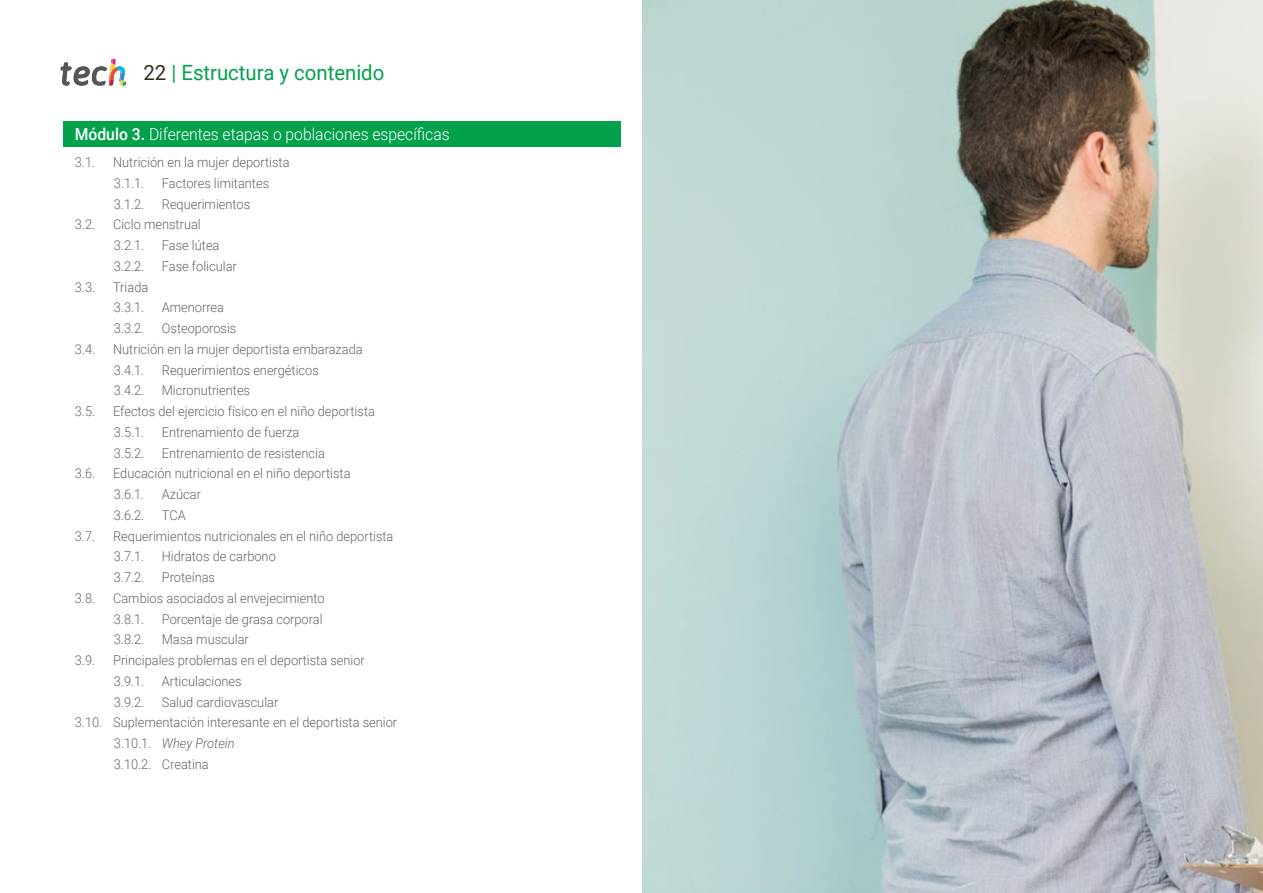
<style>
.page{position:relative;width:1263px;height:893px;background:#fff}
.page>*{position:absolute;margin:0;border:0;box-sizing:border-box;transform-origin:0 0}
.t1{font:21px "Roboto";color:#04a14d}
.t2{font:300 16.5px "Roboto";color:#fff;scale:.95 1}
.t3{font:300 13.5px/20.7px "Roboto";color:#61646a;scale:.95 1}
.t4{font:italic 300 13.5px "Roboto";color:#61646a;scale:.95 1}
.s1{color:#312e20}
.s2{font-weight:500}
.s3{font-style:normal}
</style>
<div class="page">
<div style="left:64px;top:121px;width:557px;height:25px;background:#04a14d"></div>
<img style="left:642px;top:0;width:621px;height:893px">
<svg style="left:61px;top:59px;width:65px;height:27px"></svg>
<h1 class="t1" style="left:144px;top:57px;width:242px"><span class="s1">22</span> | Estructura y contenido</h1>
<p class="t2" style="left:75px;top:123px;width:396px"><span class="s2">Módulo 3.</span> Diferentes etapas o poblaciones específicas</p>
<p class="t3" style="left:75px;top:151px;width:23px">3.1.</p>
<p class="t3" style="left:113px;top:151px;width:187px">Nutrición en la mujer deportista<br>3.1.1.</p>
<p class="t3" style="left:162px;top:172px;width:115px">Factores limitantes</p>
<p class="t3" style="left:114px;top:193px;width:34px">3.1.2.</p>
<p class="t3" style="left:162px;top:193px;width:95px">Requerimientos</p>
<p class="t3" style="left:75px;top:214px;width:23px">3.2.</p>
<p class="t3" style="left:113px;top:214px;width:94px">Ciclo menstrual<br>3.2.1.</p>
<p class="t3" style="left:162px;top:234px;width:62px">Fase lútea</p>
<p class="t3" style="left:114px;top:255px;width:34px">3.2.2.</p>
<p class="t3" style="left:162px;top:255px;width:80px">Fase folicular</p>
<p class="t3" style="left:75px;top:276px;width:23px">3.3.</p>
<p class="t3" style="left:113px;top:276px;width:39px">Triada<br>3.3.1.</p>
<p class="t3" style="left:162px;top:297px;width:67px">Amenorrea</p>
<p class="t3" style="left:114px;top:317px;width:34px">3.3.2.</p>
<p class="t3" style="left:162px;top:317px;width:80px">Osteoporosis</p>
<p class="t3" style="left:75px;top:338px;width:23px">3.4.</p>
<p class="t3" style="left:113px;top:338px;width:264px">Nutrición en la mujer deportista embarazada<br>3.4.1.</p>
<p class="t3" style="left:162px;top:359px;width:167px">Requerimientos energéticos</p>
<p class="t3" style="left:114px;top:380px;width:34px">3.4.2.</p>
<p class="t3" style="left:162px;top:380px;width:94px">Micronutrientes</p>
<p class="t3" style="left:75px;top:400px;width:23px">3.5.</p>
<p class="t3" style="left:113px;top:400px;width:277px">Efectos del ejercicio físico en el niño deportista<br>3.5.1.</p>
<p class="t3" style="left:162px;top:421px;width:146px">Entrenamiento de fuerza</p>
<p class="t3" style="left:114px;top:442px;width:34px">3.5.2.</p>
<p class="t3" style="left:162px;top:442px;width:173px">Entrenamiento de resistencia</p>
<p class="t3" style="left:75px;top:463px;width:23px">3.6.</p>
<p class="t3" style="left:113px;top:463px;width:251px">Educación nutricional en el niño deportista<br>3.6.1.</p>
<p class="t3" style="left:162px;top:483px;width:43px">Azúcar</p>
<p class="t3" style="left:114px;top:504px;width:34px">3.6.2.</p>
<p class="t3" style="left:162px;top:504px;width:27px">TCA</p>
<p class="t3" style="left:75px;top:525px;width:23px">3.7.</p>
<p class="t3" style="left:113px;top:525px;width:297px">Requerimientos nutricionales en el niño deportista<br>3.7.1.</p>
<p class="t3" style="left:162px;top:546px;width:121px">Hidratos de carbono</p>
<p class="t3" style="left:114px;top:566px;width:34px">3.7.2.</p>
<p class="t3" style="left:162px;top:566px;width:58px">Proteínas</p>
<p class="t3" style="left:75px;top:587px;width:23px">3.8.</p>
<p class="t3" style="left:113px;top:587px;width:224px">Cambios asociados al envejecimiento<br>3.8.1.</p>
<p class="t3" style="left:162px;top:608px;width:171px">Porcentaje de grasa corporal</p>
<p class="t3" style="left:114px;top:629px;width:34px">3.8.2.</p>
<p class="t3" style="left:162px;top:629px;width:93px">Masa muscular</p>
<p class="t3" style="left:75px;top:649px;width:23px">3.9.</p>
<p class="t3" style="left:113px;top:649px;width:267px">Principales problemas en el deportista senior<br>3.9.1.</p>
<p class="t3" style="left:162px;top:670px;width:86px">Articulaciones</p>
<p class="t3" style="left:114px;top:691px;width:34px">3.9.2.</p>
<p class="t3" style="left:162px;top:691px;width:124px">Salud cardiovascular</p>
<p class="t3" style="left:75px;top:712px;width:341px">3.10. Suplementación interesante en el deportista senior</p>
<p class="t4" style="left:114px;top:734px;width:129px"><span class="s3">3.10.1.</span> Whey Protein</p>
<p class="t3" style="left:114px;top:753px;width:101px">3.10.2. Creatina</p>
</div>
